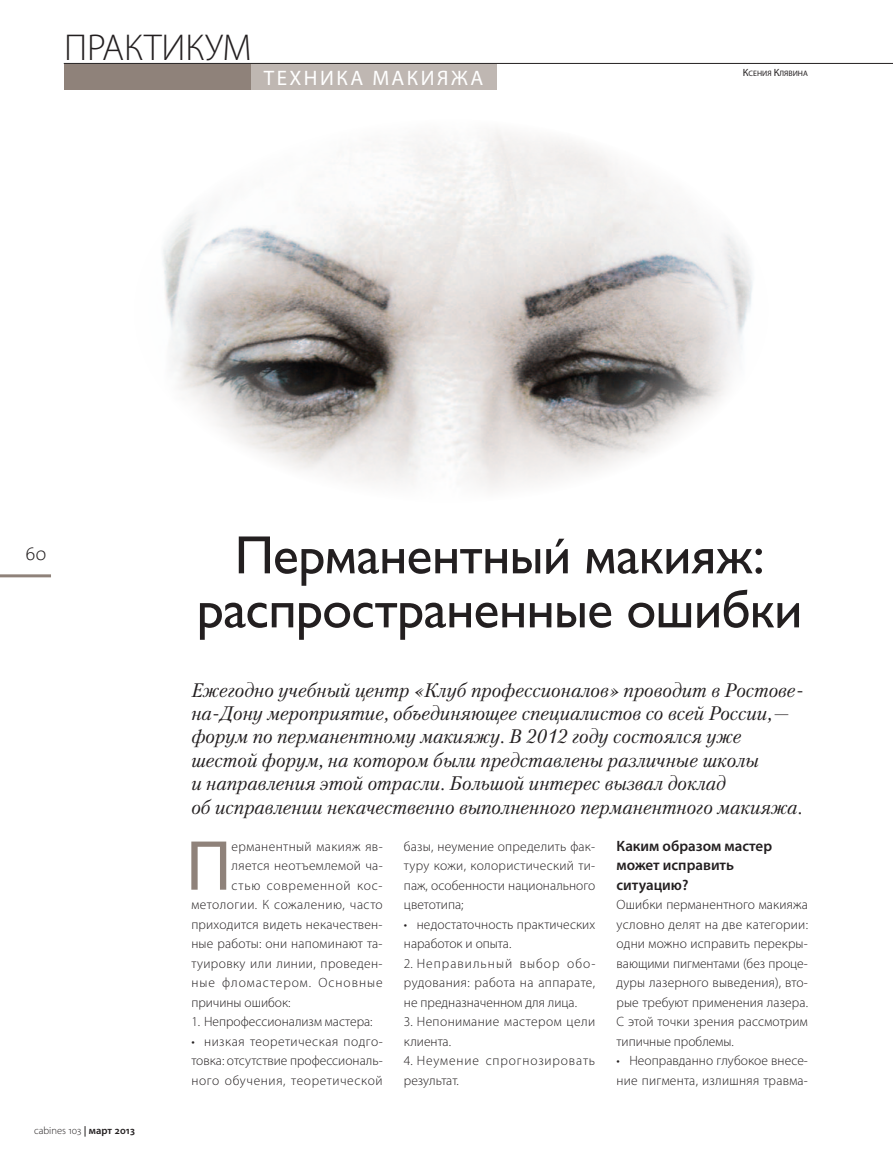
<style>
.page{position:relative;width:893px;height:1170px;background:#fff}
.page>*{position:absolute;margin:0;border:0;box-sizing:border-box;transform-origin:0 0}
.t1{font:71.4px "Myriad Pro";color:#8f827a}
.t2{font:54px/54px "Gill Sans C";letter-spacing:-.015em;color:#231f20;text-align:center}
.t3{font:300 37.5px "Myriad Pro";letter-spacing:.04em;color:#231f20}
.t4{font:21px "Myriad Pro";letter-spacing:.12em;color:#fff}
.t5{font:italic 19.5px/23.4px "Petersburg C";color:#231f20}
.t6{font:200 18px "The Sans";color:#231f20}
.t7{font:600 15px/19.5px "Myriad Pro";color:#231f20}
.t8{font:300 13.5px/19.5px "Myriad Pro";letter-spacing:.015em;color:#231f20;text-align:justify}
.t9{font:300 13.5px/19.5px "Myriad Pro";letter-spacing:.065em;color:#231f20}
.t10{font:300 13.5px "Myriad Pro";letter-spacing:.035em;color:#231f20}
.t11{font:300 13.5px "Myriad Pro";letter-spacing:.07em;color:#231f20}
.t12{font:300 13.5px "Myriad Pro";letter-spacing:.055em;color:#231f20}
.t13{font:300 10.5px "Myriad Pro";color:#231f20}
.t14{font:7.8px "Myriad Pro";color:#231f20}
.s1{font-size:10.5px}
.s2{font-weight:600}
</style>
<div class="page">
<img style="left:163px;top:130px;width:590px;height:360px">
<hr style="left:64px;top:63px;width:829px;height:1px;background:#231f20">
<div style="left:64px;top:64px;width:187px;height:26px;background:#8f827a"></div>
<div style="left:251px;top:64px;width:245px;height:26px;background:#bfb7b2"></div>
<hr style="left:0;top:574px;width:51px;height:3px;background:#8f827a">
<h3 class="t3" style="left:64px;top:24px;width:189px">Практикум</h3>
<h3 class="t4" style="left:264px;top:65px;width:221px">Техника макияжа</h3>
<p class="t14" style="left:743px;top:68px;width:66px"><span class="s1">К</span>сения <span class="s1">К</span>лявина</p>
<h3 class="t6" style="left:25px;top:538px;width:23px">60</h3>
<h2 class="t2" style="left:197px;top:528px;width:607px">Перманентный макияж: распространенные ошибки</h2>
<p class="t5" style="left:191px;top:678px;width:614px">Ежегодно учебный центр «Клуб профессионалов» проводит в Ростове&shy;на-Дону мероприятие, объединяющее специалистов со всей России,— форум по перманентному макияжу. В 2012 году состоялся уже шестой форум, на котором были представлены различные школы<br>и направления этой отрасли. Большой интерес вызвал доклад<br>об исправлении некачественно выполненного перманентного макияжа.</p>
<h1 class="t1" style="left:186px;top:821px;width:47px">П</h1>
<p class="t8" style="left:232px;top:836px;width:153px">ерманентный макияж яв-</p>
<p class="t7" style="left:617px;top:835px;width:157px">Каким образом мастер может исправить ситуацию?</p>
<p class="t8" style="left:617px;top:894px;width:193px">Ошибки перманентного макияжа условно делят на две категории: одни можно исправить перекры&shy;вающими пигментами (без проце&shy;дуры лазерного выведения), вто&shy;рые требуют применения лазера.<br>С этой точки зрения рассмотрим типичные проблемы.</p>
<p class="t8" style="left:617px;top:1050px;width:193px">• Неоправданно глубокое внесе&shy;ние пигмента, излишняя травма-</p>
<p class="t8" style="left:404px;top:836px;width:193px">базы, неумение определить фак&shy;туру кожи, колористический ти&shy;паж, особенности национального цветотипа;</p>
<p class="t8" style="left:404px;top:914px;width:193px">• недостаточность практических наработок и опыта.</p>
<p class="t8" style="left:404px;top:953px;width:193px">2. Неправильный выбор обо&shy;рудования: работа на аппарате, не предназначенном для лица.</p>
<p class="t8" style="left:404px;top:1011px;width:193px">3. Непонимание мастером цели клиента.</p>
<p class="t9" style="left:404px;top:1050px;width:193px">4. Неумение спрогнозировать результат.</p>
<p class="t8" style="left:232px;top:855px;width:153px">ляется неотъемлемой ча-</p>
<p class="t12" style="left:232px;top:877px;width:153px">стью современной кос-</p>
<p class="t10" style="left:191px;top:896px;width:193px">метологии. К сожалению, часто</p>
<p class="t8" style="left:191px;top:914px;width:193px">приходится видеть некачествен-</p>
<p class="t8" style="left:191px;top:933px;width:193px">ные работы: они напоминают та-</p>
<p class="t8" style="left:191px;top:953px;width:193px">туировку или линии, проведен-</p>
<p class="t11" style="left:191px;top:974px;width:193px">ные фломастером. Основные</p>
<p class="t8" style="left:191px;top:992px;width:101px">причины ошибок:</p>
<p class="t8" style="left:191px;top:1011px;width:183px">1. Непрофессионализм мастера:</p>
<p class="t8" style="left:191px;top:1031px;width:193px">• низкая теоретическая подго&shy;товка: отсутствие профессиональ&shy;ного обучения, теоретической</p>
<p class="t13" style="left:34px;top:1124px;width:103px">cabines 103 <span class="s2">| март 2013</span></p>
</div>
